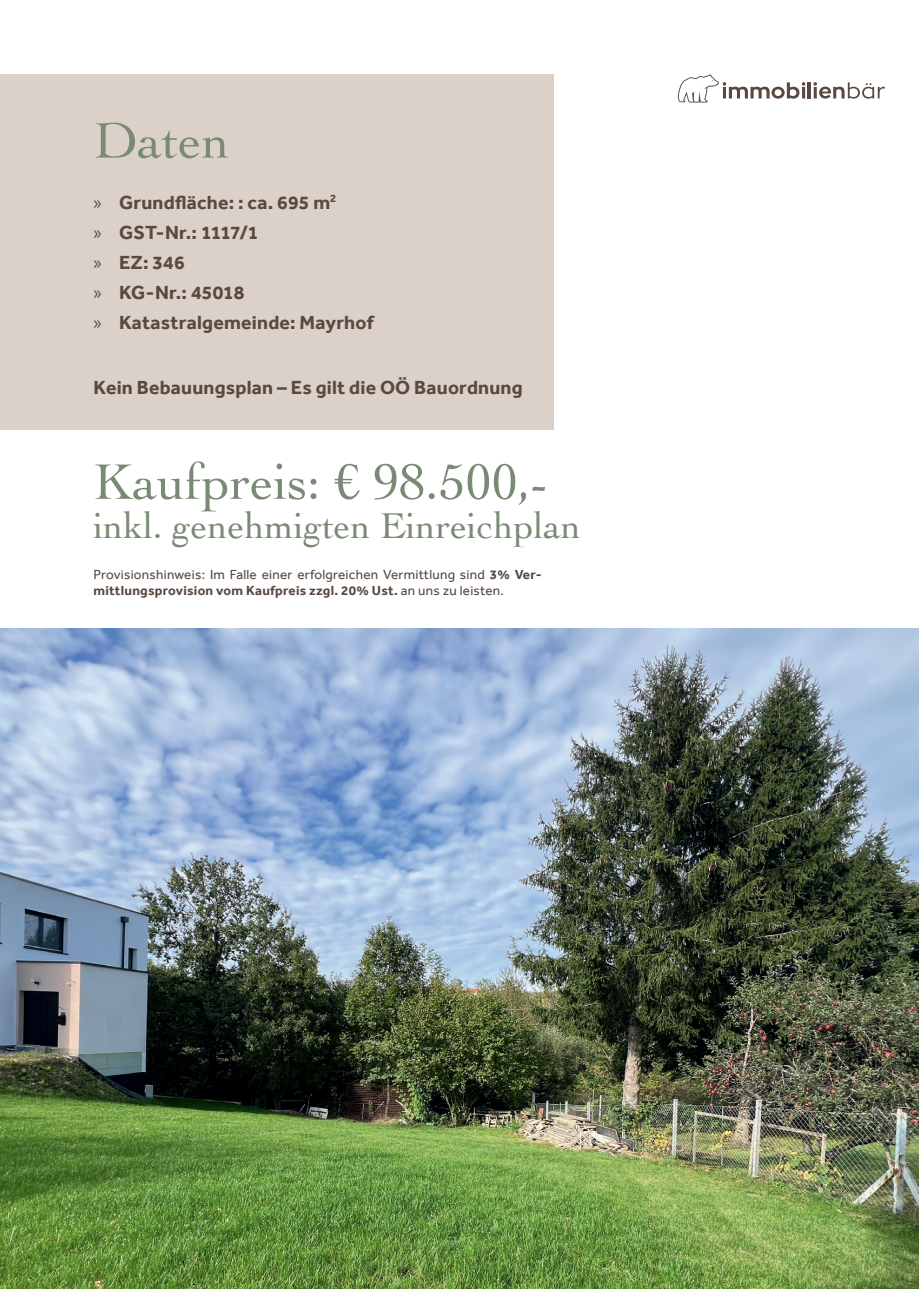
<style>
.page{position:relative;width:919px;height:1289px;background:#fff}
.page>*{position:absolute;margin:0;border:0;box-sizing:border-box;transform-origin:0 0}
.t1{font:52.5px "Cochin";color:#7a8b75}
.t2{font:37.5px "Cochin";color:#7a8b75}
.t3{font:700 19.5px/30px "Effra";letter-spacing:.01em;color:#594a41}
.t4{font:13.5px/16.2px "Effra";letter-spacing:.02em;color:#594a41}
.s1{font-family:"Myriad Pro";font-weight:400}
.s2{font-weight:700}
</style>
<div class="page">
<img style="left:0;top:628px;width:918px;height:660px">
<div style="left:0;top:74px;width:553px;height:355px;background:#dbd1c8"></div>
<hr style="left:807px;top:82px;width:3px;height:16px;background:#594a41">
<svg style="left:813px;top:82px;width:71px;height:17px"></svg>
<svg style="left:677px;top:74px;width:128px;height:29px"></svg>
<h1 class="t1" style="left:94px;top:105px;width:138px">Daten</h1>
<p class="t3" style="left:94px;top:187px;width:281px"><span class="s1">»</span> Grundfläche: : ca. 695 m<sup>2<br></sup><span class="s1">»</span> GST-Nr.: 1117/1<br><span class="s1">»</span> EZ: 346<br><span class="s1">»</span> KG-Nr.: 45018<br><span class="s1">»</span> Katastralgemeinde: Mayrhof</p>
<p class="t3" style="left:94px;top:372px;width:430px">Kein Bebauungsplan – Es gilt die OÖ Bauordnung</p>
<h1 class="t1" style="left:94px;top:446px;width:456px">Kaufpreis: € 98.500,-</h1>
<h2 class="t2" style="left:94px;top:500px;width:489px">inkl. genehmigten Einreichplan</h2>
<p class="t4" style="left:94px;top:566px;width:449px">Provisionshinweis: Im Falle einer erfolgreichen Vermittlung sind <span class="s2">3% Ver&shy;mittlungsprovision vom Kaufpreis zzgl. 20% Ust.</span> an uns zu leisten.</p>
</div>
